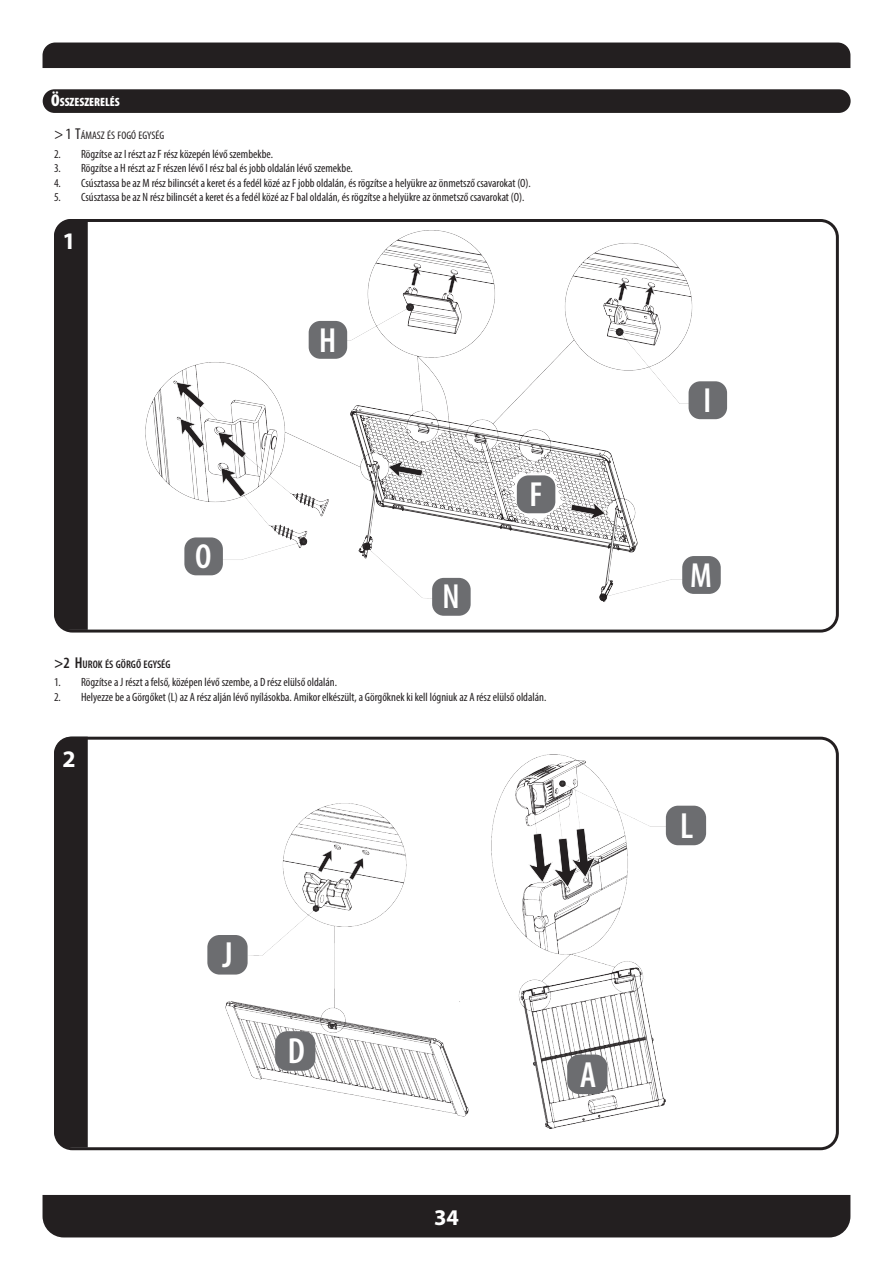
<style>
.page{position:relative;width:893px;height:1263px;background:#fff}
.page>*{position:absolute;margin:0;border:0;box-sizing:border-box;transform-origin:0 0}
.t1{font:35.25px "IMP Aldi GPI2 Numbox";color:#fff}
.t2{font:33.75px "IMP Aldi GPI2 Numbox";color:#fff}
.t3{font:700 23.85px "Myriad Pro";color:#fff}
.t4{font:700 22.5px "Myriad Pro";color:#fff}
.t5{font:900 condensed 12.15px "Myriad Pro";color:#fff}
.t6{font:condensed 12px "Myriad Pro";color:#231f20}
.t7{font:condensed 10.95px "Myriad Pro";color:#231f20}
.t8{font:600 condensed 10.95px "Myriad Pro";color:#231f20}
.s1{font-size:17.25px}
.s2{font-size:15.75px}
</style>
<div class="page">
<div style="left:43px;top:43px;width:807px;height:25px;background:#231f20"></div>
<div style="left:43px;top:1195px;width:807px;height:42px;background:#231f20"></div>
<div style="left:43px;top:89px;width:808px;height:24px;background:#231f20;border-radius:12px"></div>
<img style="left:145px;top:230px;width:583px;height:372px">
<div style="left:309px;top:321px;width:38px;height:38px;background:#6c6d70;border-radius:12px"></div>
<div style="left:184px;top:537px;width:39px;height:38px;background:#6c6d70;border-radius:12px"></div>
<div style="left:432px;top:578px;width:39px;height:38px;background:#6c6d70;border-radius:12px"></div>
<div style="left:682px;top:556px;width:39px;height:38px;background:#6c6d70;border-radius:12px"></div>
<div style="left:689px;top:381px;width:38px;height:38px;background:#6c6d70;border-radius:12px"></div>
<svg style="left:515px;top:473px;width:42px;height:42px"></svg>
<div style="left:517px;top:475px;width:38px;height:38px;background:#6c6d70;border-radius:12px"></div>
<svg style="left:571px;top:502px;width:35px;height:18px"></svg>
<svg style="left:388px;top:460px;width:35px;height:18px"></svg>
<svg style="left:447px;top:274px;width:11px;height:19px"></svg>
<svg style="left:617px;top:281px;width:10px;height:20px"></svg>
<svg style="left:644px;top:286px;width:11px;height:19px"></svg>
<svg style="left:218px;top:432px;width:29px;height:26px"></svg>
<svg style="left:176px;top:382px;width:29px;height:26px"></svg>
<svg style="left:221px;top:467px;width:25px;height:30px"></svg>
<svg style="left:180px;top:418px;width:25px;height:30px"></svg>
<svg style="left:411px;top:266px;width:10px;height:20px"></svg>
<div style="left:54px;top:219px;width:785px;height:413px;border:3px solid #231f20;border-radius:17px"></div>
<div style="left:54px;top:219px;width:35px;height:412px;background:#231f20"></div>
<img style="left:207px;top:754px;width:500px;height:374px">
<div style="left:207px;top:935px;width:41px;height:39px;background:#6c6d70;border-radius:12px"></div>
<div style="left:666px;top:806px;width:40px;height:39px;background:#6c6d70;border-radius:12px"></div>
<div style="left:567px;top:1054px;width:40px;height:40px;background:#6c6d70;border-radius:12px"></div>
<div style="left:275px;top:1031px;width:40px;height:40px;background:#6c6d70;border-radius:12px"></div>
<svg style="left:527px;top:828px;width:69px;height:60px"></svg>
<svg style="left:349px;top:858px;width:15px;height:22px"></svg>
<svg style="left:318px;top:850px;width:14px;height:22px"></svg>
<div style="left:54px;top:737px;width:785px;height:413px;border:3px solid #231f20;border-radius:17px"></div>
<div style="left:54px;top:736px;width:35px;height:413px;background:#231f20"></div>
<p class="t5" style="left:51px;top:95px;width:70px"><span class="s1">Ö</span>SSZESZERELÉS</p>
<p class="t7" style="left:54px;top:129px;width:112px"><span class="s2">&gt;1 T</span>ÁMASZ ÉS FOGÓ EGYSÉG</p>
<p class="t6" style="left:54px;top:147px;width:221px">2. Rögzítse az I részt az F rész közepén lévő szembekbe.</p>
<p class="t6" style="left:54px;top:161px;width:300px">3. Rögzítse a H részt az F részen lévő I rész bal és jobb oldalán lévő szemekbe.</p>
<p class="t6" style="left:54px;top:176px;width:478px">4. Csúsztassa be az M rész bilincsét a keret és a fedél közé az F jobb oldalán, és rögzítse a helyükre az önmetsző csavarokat (O).</p>
<p class="t6" style="left:54px;top:190px;width:472px">5. Csúsztassa be az N rész bilincsét a keret és a fedél közé az F bal oldalán, és rögzítse a helyükre az önmetsző csavarokat (O).</p>
<h3 class="t3" style="left:62px;top:225px;width:15px">1</h3>
<h2 class="t2" style="left:196px;top:535px;width:17px">O</h2>
<h2 class="t2" style="left:320px;top:318px;width:17px">H</h2>
<h2 class="t2" style="left:443px;top:575px;width:17px">N</h2>
<h2 class="t2" style="left:530px;top:473px;width:13px">F</h2>
<p class="t8" style="left:54px;top:657px;width:118px"><span class="s2">&gt;2</span> <span class="s2">H</span> UROK ÉS GÖRGŐ EGYSÉG</p>
<p class="t6" style="left:54px;top:675px;width:285px">1. Rögzítse a J részt a felső, középen lévő szembe, a D rész elülső oldalán.</p>
<p class="t6" style="left:54px;top:690px;width:494px">2. Helyezze be a Görgőket (L) az A rész alján lévő nyílásokba. Amikor elkészült, a Görgőknek ki kell lógniuk az A rész elülső oldalán.</p>
<h3 class="t3" style="left:62px;top:743px;width:15px">2</h3>
<h1 class="t1" style="left:222px;top:932px;width:11px">J</h1>
<h1 class="t1" style="left:289px;top:1028px;width:18px">D</h1>
<h3 class="t4" style="left:434px;top:1202px;width:26px">34</h3>
<h1 class="t1" style="left:580px;top:1052px;width:17px">A</h1>
<h2 class="t2" style="left:704px;top:379px;width:8px">I</h2>
<h2 class="t2" style="left:691px;top:553px;width:22px">M</h2>
<h1 class="t1" style="left:681px;top:803px;width:13px">L</h1>
</div>
